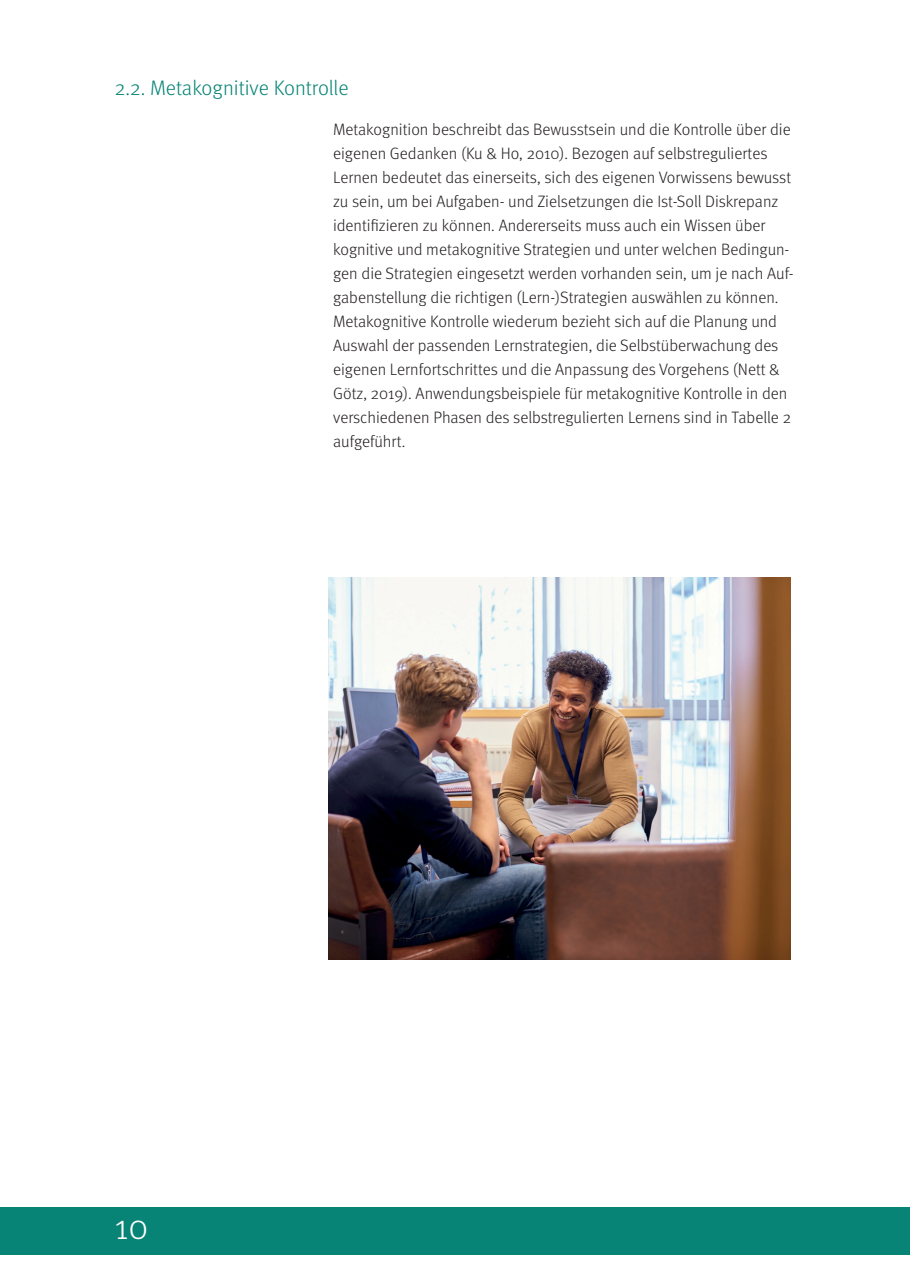
<style>
.page{position:relative;width:910px;height:1280px;background:#fff}
.page>*{position:absolute;margin:0;border:0;box-sizing:border-box;transform-origin:0 0}
.t1{font:300 36px "Meta Pro";color:#fff}
.unterkapitel_rechts{font:300 21px "Meta Pro";letter-spacing:-.005em;color:#078475}
.Brot{font:300 16.5px/24px "Meta Pro";color:#231f20}
</style>
<div class="page">
<div style="left:0;top:1207px;width:910px;height:47px;background:#078475"></div>
<img style="left:328px;top:577px;width:463px;height:383px">
<p class="unterkapitel_rechts" style="left:115px;top:73px;width:235px">2.2. Metakognitive Kontrolle</p>
<p class="Brot" style="left:333px;top:116px;width:462px">Metakognition beschreibt das Bewusstsein und die Kontrolle über die eigenen Gedanken (Ku &amp; Ho, 2010). Bezogen auf selbstreguliertes Lernen bedeutet das einerseits, sich des eigenen Vorwissens bewusst zu sein, um bei Aufgaben- und Zielsetzungen die Ist-Soll Diskrepanz identifizieren zu können. Andererseits muss auch ein Wissen über kognitive und metakognitive Strategien und unter welchen Bedingun&shy;gen die Strategien eingesetzt werden vorhanden sein, um je nach Auf&shy;gabenstellung die richtigen (Lern-)Strategien auswählen zu können.<br>Metakognitive Kontrolle wiederum bezieht sich auf die Planung und Auswahl der passenden Lernstrategien, die Selbstüberwachung des eigenen Lernfortschrittes und die Anpassung des Vorgehens (Nett &amp; Götz, 2019). Anwendungsbeispiele für metakognitive Kontrolle in den verschiedenen Phasen des selbstregulierten Lernens sind in Tabelle 2 aufgeführt.</p>
<h1 class="t1" style="left:115px;top:1200px;width:35px">10</h1>
</div>
